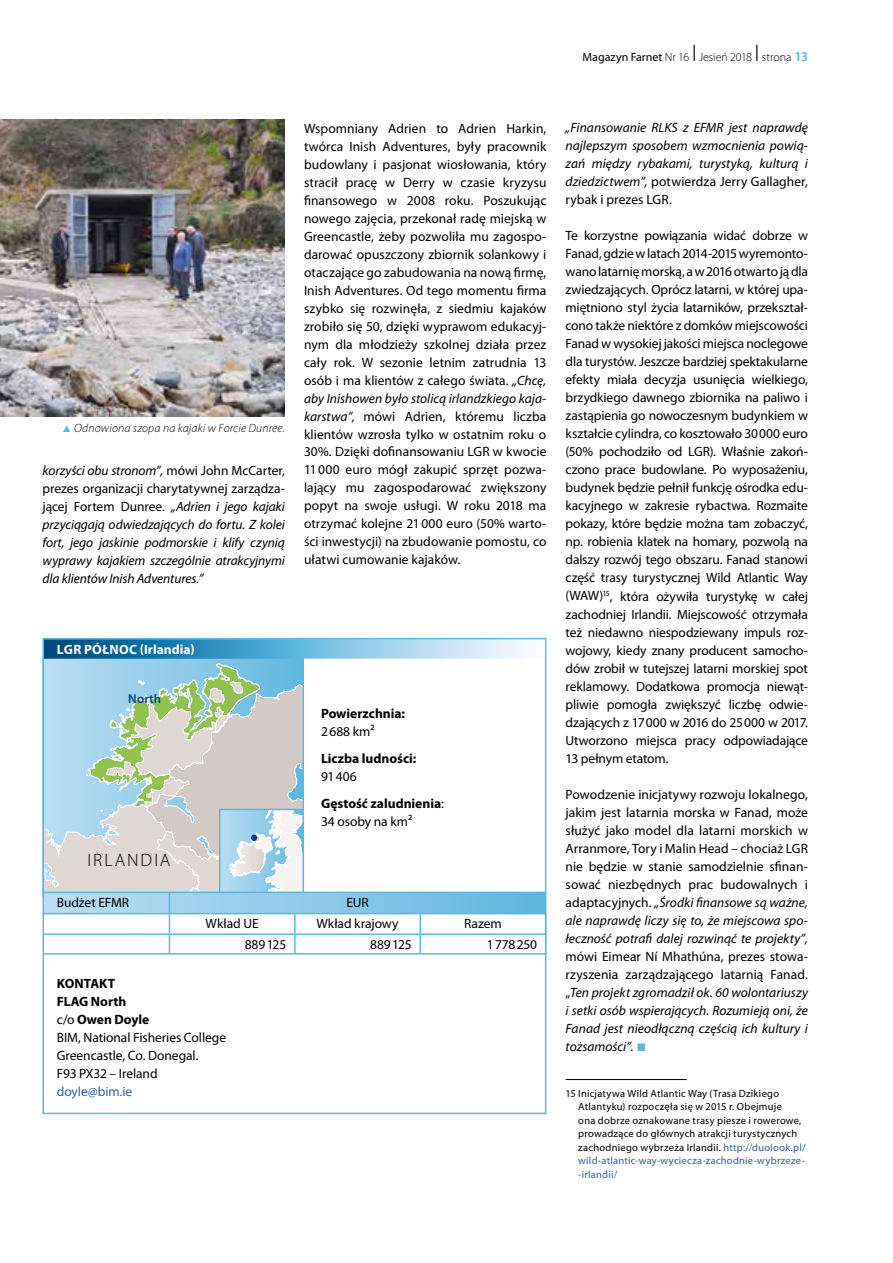
<style>
.page{position:relative;width:893px;height:1263px;background:#fff}
.page>*{position:absolute;margin:0;border:0;box-sizing:border-box;transform-origin:0 0}
.t1{font:300 18px "Myriad Pro";letter-spacing:.105em;color:#000}
.t2{font:13.5px/18px "Myriad Pro";letter-spacing:-.005em;color:#000;text-align:justify}
.t3{font:italic 13.5px/18px "Myriad Pro";color:#000;text-align:justify}
.t4{font:700 13.5px/27px "Myriad Pro";color:#000}
.t5{font:700 13.5px "Myriad Pro";color:#fff}
.t6{font:13.5px "Myriad Pro";letter-spacing:-.005em;color:#345f9f}
.t7{font:600 12.75px "Myriad Pro";letter-spacing:.01em;color:#00467f}
.t8{font:300 12px "Myriad Pro";letter-spacing:-.005em;color:#000}
.t9{font:italic 300 12px "Myriad Pro";letter-spacing:.015em;color:#000}
.t10{font:10.5px/13.5px "Myriad Pro";letter-spacing:.02em;color:#000}
.s1{font-weight:400}
.s2{font-size:24px}
.s3{font-weight:600;font-size:13.5px;color:#5cb7de}
.s4{font-style:italic}
.s5{font-style:normal}
.s6{color:#5cb7de}
.s7{font-weight:700}
.s8{color:#345f9f}
</style>
<div class="page">
<svg style="left:46px;top:641px;width:482px;height:18px;background:#65aace"></svg>
<hr style="left:44px;top:953px;width:125px;height:2px;background:#5cb7de">
<hr style="left:169px;top:953px;width:126px;height:2px;background:#5cb7de">
<hr style="left:295px;top:953px;width:125px;height:2px;background:#5cb7de">
<svg style="left:46px;top:663px;width:497px;height:290px"></svg>
<hr style="left:420px;top:953px;width:126px;height:2px;background:#5cb7de">
<div style="left:43px;top:638px;width:503px;height:476px;border:2px solid #5cb7de"></div>
<div style="left:251px;top:834px;width:6px;height:7px;background:#00467f;border-radius:50%"></div>
<img style="left:0;top:119px;width:285px;height:298px">
<hr style="left:566px;top:1079px;width:121px;height:1px;background:#000">
<p class="t8" style="left:583px;top:50px;width:227px"><span class="s1">Magazyn Farnet</span> Nr 16 <span class="s2">I</span> Jesień 2018 <span class="s2">I</span> strona <span class="s3">13</span></p>
<p class="t2" style="left:304px;top:119px;width:244px">Wspomniany Adrien to Adrien Harkin, twórca Inish Adventures, były pracownik budowlany i pasjonat wiosłowania, który stracił pracę w Derry w czasie kryzysu finansowego w 2008 roku. Poszukując nowego zajęcia, przekonał radę miejską w Greencastle, żeby pozwoliła mu zagospo&shy;darować opuszczony zbiornik solankowy i otaczające go zabudowania na nową firmę, Inish Adventures. Od tego momentu firma szybko się rozwinęła, z siedmiu kajaków zrobiło się 50, dzięki wyprawom edukacyj&shy;nym dla młodzieży szkolnej działa przez cały rok. W sezonie letnim zatrudnia 13 osób i ma klientów z całego świata. <span class="s4">„Chcę, aby Inishowen było stolicą irlandzkiego kaja&shy;karstwa”,</span> mówi Adrien, któremu liczba klientów wzrosła tylko w ostatnim roku o 30%. Dzięki dofinansowaniu LGR w kwocie 11000 euro mógł zakupić sprzęt pozwa&shy;lający mu zagospodarować zwiększony popyt na swoje usługi. W roku 2018 ma otrzymać kolejne 21000 euro (50% warto&shy;ści inwestycji) na zbudowanie pomostu, co ułatwi cumowanie kajaków.</p>
<p class="t3" style="left:566px;top:119px;width:244px">„Finansowanie RLKS z EFMR jest naprawdę najlepszym sposobem wzmocnienia powią&shy;zań między rybakami, turystyką, kulturą i dziedzictwem”, <span class="s5">potwierdza Jerry Gallagher, rybak i prezes LGR.</span></p>
<p class="t2" style="left:566px;top:227px;width:244px">Te korzystne powiązania widać dobrze w Fanad, gdzie w latach 2014-2015 wyremonto&shy;wano latarnię morską, a w 2016 otwarto ją dla zwiedzających. Oprócz latarni, w której upa&shy;miętniono styl życia latarników, przekształ&shy;cono także niektóre z domków miejscowości Fanad w wysokiej jakości miejsca noclegowe dla turystów. Jeszcze bardziej spektakularne efekty miała decyzja usunięcia wielkiego, brzydkiego dawnego zbiornika na paliwo i zastąpienia go nowoczesnym budynkiem w kształcie cylindra, co kosztowało 30000 euro (50% pochodziło od LGR). Właśnie zakoń&shy;czono prace budowlane. Po wyposażeniu, budynek będzie pełnił funkcję ośrodka edu&shy;kacyjnego w zakresie rybactwa. Rozmaite pokazy, które będzie można tam zobaczyć, np. robienia klatek na homary, pozwolą na dalszy rozwój tego obszaru. Fanad stanowi część trasy turystycznej Wild Atlantic Way (WAW)<sup>15</sup>, która ożywiła turystykę w całej zachodniej Irlandii. Miejscowość otrzymała też niedawno niespodziewany impuls roz&shy;wojowy, kiedy znany producent samocho&shy;dów zrobił w tutejszej latarni morskiej spot reklamowy. Dodatkowa promocja niewąt&shy;pliwie pomogła zwiększyć liczbę odwie&shy;dzających z 17000 w 2016 do 25000 w 2017.<br>Utworzono miejsca pracy odpowiadające 13 pełnym etatom.</p>
<p class="t2" style="left:566px;top:785px;width:244px">Powodzenie inicjatywy rozwoju lokalnego, jakim jest latarnia morska w Fanad, może służyć jako model dla latarni morskich w Arranmore, Tory i Malin Head – chociaż LGR nie będzie w stanie samodzielnie sfinan&shy;sować niezbędnych prac budowalnych i adaptacyjnych. <span class="s4">„Środki finansowe są ważne, ale naprawdę liczy się to, że miejscowa spo&shy;łeczność potrafi dalej rozwinąć te projekty”,</span></p>
<p class="t3" style="left:566px;top:947px;width:244px"><span class="s5">mówi Eimear Ní Mhathúna, prezes stowa&shy;rzyszenia zarządzającego latarnią Fanad. „</span>Ten projekt zgromadził ok. 60 wolontariuszy i setki osób wspierających. Rozumieją oni, że Fanad jest nieodłączną częścią ich kultury i tożsamości”. <span class="s6">■</span></p>
<p class="t9" style="left:62px;top:421px;width:225px"><span class="s6">▲</span> Odnowiona szopa na kajaki w Forcie Dunree.</p>
<p class="t3" style="left:43px;top:461px;width:244px">korzyści obu stronom”, <span class="s5">mówi John McCarter, prezes organizacji charytatywnej zarządza&shy;jącej Fortem Dunree.</span> „Adrien i jego kajaki przyciągają odwiedzających do fortu. Z kolei fort, jego jaskinie podmorskie i klify czynią wyprawy kajakiem szczególnie atrakcyjnymi dla klientów Inish Adventures.”</p>
<p class="t5" style="left:57px;top:640px;width:139px">LGR PÓŁNOC (Irlandia)</p>
<p class="t7" style="left:128px;top:690px;width:34px">North</p>
<p class="t4" style="left:321px;top:699px;width:86px">Powierzchnia:</p>
<p class="t2" style="left:321px;top:722px;width:55px">2688 km²</p>
<p class="t4" style="left:321px;top:744px;width:97px">Liczba ludności:</p>
<p class="t4" style="left:321px;top:762px;width:124px"><span class="s1">91406<br></span>Gęstość zaludnienia<span class="s1">:</span></p>
<p class="t2" style="left:321px;top:812px;width:93px">34 osoby na km²</p>
<h1 class="t1" style="left:88px;top:850px;width:84px">IRLANDIA</h1>
<p class="t2" style="left:57px;top:893px;width:74px">Budżet EFMR</p>
<p class="t2" style="left:346px;top:893px;width:24px">EUR</p>
<p class="t2" style="left:206px;top:914px;width:55px">Wkład UE</p>
<p class="t2" style="left:317px;top:914px;width:84px">Wkład krajowy</p>
<p class="t2" style="left:464px;top:914px;width:39px">Razem</p>
<p class="t2" style="left:245px;top:935px;width:43px">889125</p>
<p class="t2" style="left:370px;top:935px;width:43px">889125</p>
<p class="t2" style="left:487px;top:935px;width:52px">1778250</p>
<p class="t2" style="left:57px;top:974px;width:171px;text-align:left"><span class="s7">KONTAKT<br>FLAG North<br></span>c/o <span class="s7">Owen Doyle<br></span>BIM, National Fisheries College<br>Greencastle, Co. Donegal.<br>F93 PX32 – Ireland</p>
<p class="t6" style="left:57px;top:1083px;width:77px">doyle@bim.ie</p>
<p class="t10" style="left:578px;top:1086px;width:229px;text-indent:-13px">15 Inicjatywa Wild Atlantic Way (Trasa Dzikiego Atlantyku) rozpoczęła się w 2015 r. Obejmuje<br>ona dobrze oznakowane trasy piesze i rowerowe, prowadzące do głównych atrakcji turystycznych zachodniego wybrzeża Irlandii. <span class="s8">http://duolook.pl/ wild-atlantic-way-wyciecza-zachodnie-wybrzeze--irlandii/</span></p>
</div>
